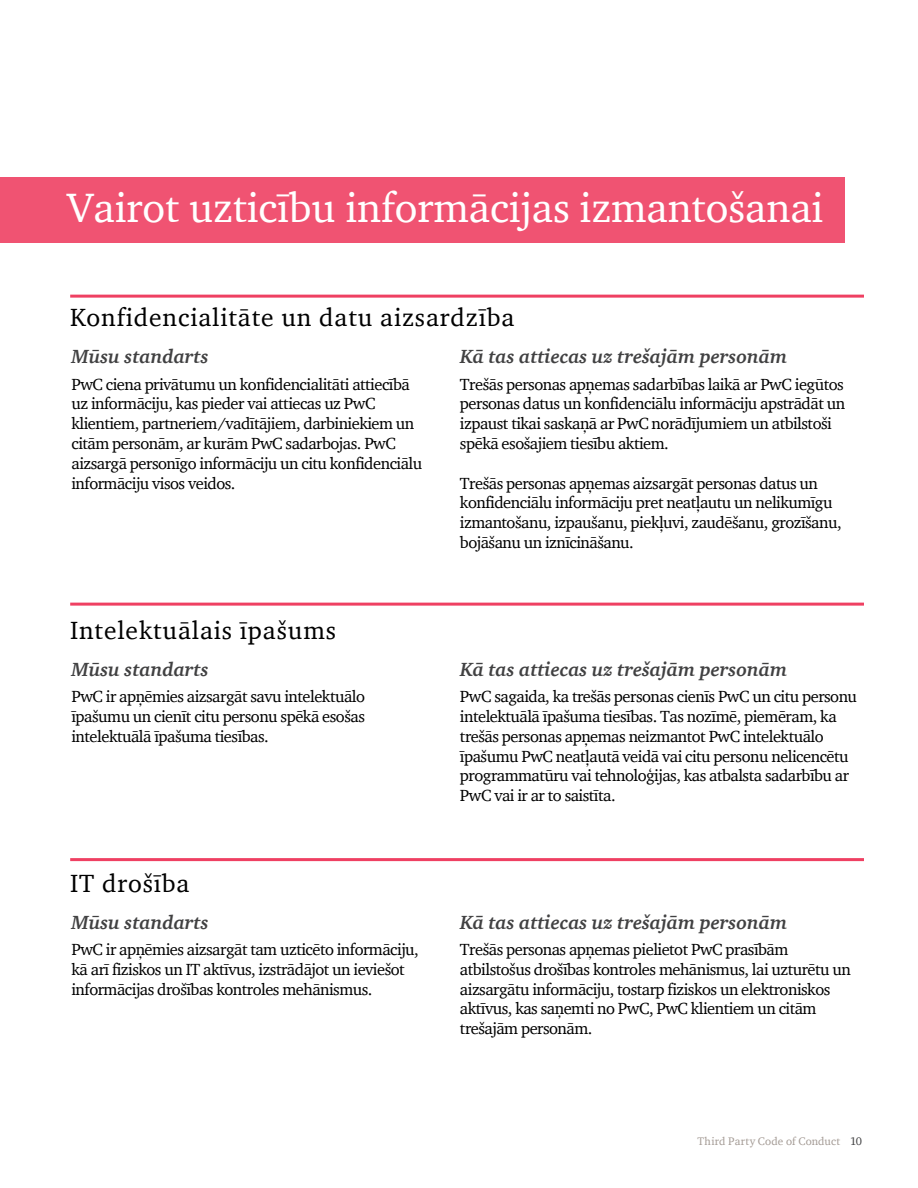
<style>
.page{position:relative;width:918px;height:1188px;background:#fff}
.page>*{position:absolute;margin:0;border:0;box-sizing:border-box;transform-origin:0 0}
.t1{font:42px "Charter B";color:#fff}
.t2{font:25.5px "Charter B";letter-spacing:.035em;color:#000}
.t3{font:italic 700 19.5px "Charter B";color:#414142}
.t4{font:16.5px/19.8px "Charter B";letter-spacing:-.03em;color:#000}
.t5{font:11.25px "Charter B";letter-spacing:.015em;color:#a49b95}
.s1{color:#414142}
</style>
<div class="page">
<hr style="left:70px;top:295px;width:794px;height:3px;background:#ef4062">
<hr style="left:70px;top:603px;width:794px;height:3px;background:#ef4062">
<hr style="left:70px;top:858px;width:794px;height:3px;background:#ef4062">
<div style="left:0;top:177px;width:844px;height:66px;background:#f05372"></div>
<h1 class="t1" style="left:68px;top:181px;width:757px">Vairot uzticîbu informâcijas izmantoðanai</h1>
<h2 class="t2" style="left:70px;top:301px;width:446px">Konfidencialitâte un datu aizsardzîba</h2>
<p class="t3" style="left:72px;top:344px;width:139px">Mûsu standarts</p>
<p class="t3" style="left:460px;top:344px;width:329px">Kâ tas attiecas uz treðajâm personâm</p>
<p class="t4" style="left:72px;top:374px;width:352px">PwC ciena privâtumu un konfidencialitâti attiecîbâ uz informâciju, kas pieder vai attiecas uz PwC klientiem, partneriem/vadîtâjiem, darbiniekiem un citâm personâm, ar kurâm PwC sadarbojas. PwC aizsargâ personîgo informâciju un citu konfidenciâlu informâciju visos veidos.</p>
<p class="t4" style="left:460px;top:374px;width:387px">Treðâs personas apòemas sadarbîbas laikâ ar PwC iegûtos personas datus un konfidenciâlu informâciju apstrâdât un izpaust tikai saskaòâ ar PwC norâdîjumiem un atbilstoði spçkâ esoðajiem tiesîbu aktiem.</p>
<p class="t4" style="left:460px;top:473px;width:383px">Treðâs personas apòemas aizsargât personas datus un konfidenciâlu informâciju pret neatïautu un nelikumîgu izmantoðanu, izpauðanu, piekïuvi, zaudçðanu, grozîðanu, bojâðanu un iznîcinâðanu.</p>
<h2 class="t2" style="left:70px;top:614px;width:268px">Intelektuâlais îpaðums</h2>
<p class="t3" style="left:72px;top:657px;width:139px">Mûsu standarts</p>
<p class="t3" style="left:460px;top:657px;width:329px">Kâ tas attiecas uz treðajâm personâm</p>
<p class="t4" style="left:72px;top:687px;width:295px;text-align:justify">PwC ir apòçmies aizsargât savu intelektuâlo îpaðumu un cienît citu personu spçkâ esoðas intelektuâlâ îpaðuma tiesîbas.</p>
<p class="t4" style="left:460px;top:687px;width:399px">PwC sagaida, ka treðâs personas cienîs PwC un citu personu intelektuâlâ îpaðuma tiesîbas. Tas nozîmç, piemçram, ka treðâs personas apòemas neizmantot PwC intelektuâlo îpaðumu PwC neatïautâ veidâ vai citu personu nelicencçtu programmatûru vai tehnoloìijas, kas atbalsta sadarbîbu ar PwC vai ir ar to saistîta.</p>
<h2 class="t2" style="left:70px;top:867px;width:121px">IT droðîba</h2>
<p class="t3" style="left:72px;top:910px;width:139px">Mûsu standarts</p>
<p class="t3" style="left:460px;top:910px;width:329px">Kâ tas attiecas uz treðajâm personâm</p>
<p class="t4" style="left:72px;top:939px;width:349px">PwC ir apòçmies aizsargât tam uzticçto informâciju, kâ arî fiziskos un IT aktîvus, izstrâdâjot un ievieðot informâcijas droðîbas kontroles mehânismus.</p>
<p class="t4" style="left:460px;top:939px;width:392px">Treðâs personas apòemas pielietot PwC prasîbâm atbilstoðus droðîbas kontroles mehânismus, lai uzturçtu un aizsargâtu informâciju, tostarp fiziskos un elektroniskos aktîvus, kas saòemti no PwC, PwC klientiem un citâm treðajâm personâm.</p>
<p class="t5" style="left:698px;top:1134px;width:166px">Third Party Code of Conduct <span class="s1">10</span></p>
</div>
